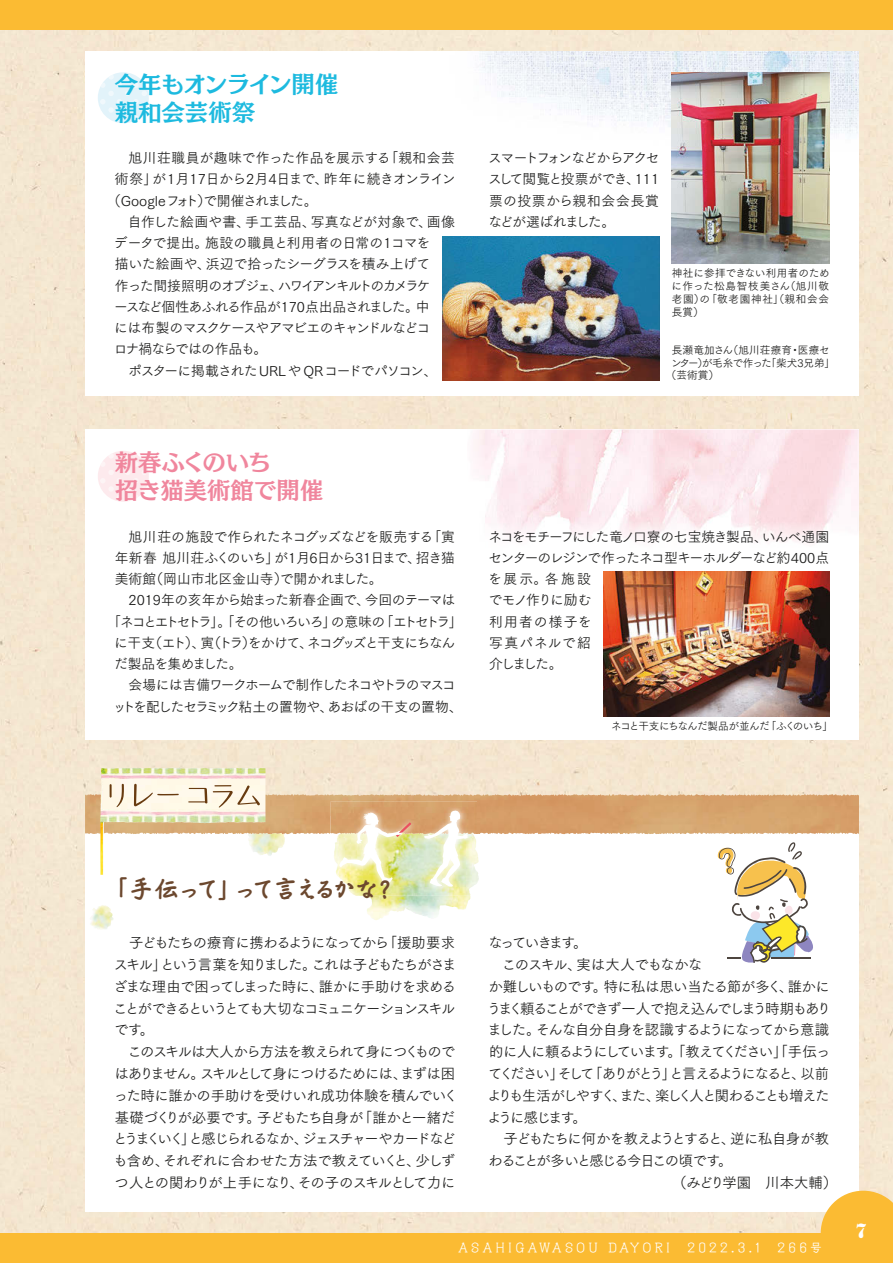
<style>
.page{position:relative;width:893px;height:1263px;background:#fff}
.page>*{position:absolute;margin:0;border:0;box-sizing:border-box;transform-origin:0 0}
.t1{font:24.45px "Kafu Marker Std B";letter-spacing:-.13em;color:#6c482e}
.t2{font:23.4px/27.6px "Mode Min A Large Pro B";color:#f0869d}
.t3{font:23.4px/27.6px "Mode Min A Large Pro B";letter-spacing:-.01em;color:#1dbadf}
.t4{font:19.2px "Stencil Std";color:#fff}
.t5{font:14.4px/21.8px "Tsuku Go Pro R";letter-spacing:-.07em;color:#1c1c1b}
.t6{font:14.4px/21.8px "Tsuku Go Pro R";letter-spacing:-.095em;color:#1c1c1b;text-align:justify}
.t7{font:14.4px "Tsuku Go Pro R";letter-spacing:-.17em;color:#1c1c1b}
.t8{font:14.4px "Tsuku Go Pro R";letter-spacing:-.125em;color:#1c1c1b}
.t9{font:14.4px "Tsuku Go Pro R";letter-spacing:-.035em;color:#1c1c1b}
.t10{font:14.4px "Tsuku Go Pro R";letter-spacing:-.06em;color:#1c1c1b}
.t11{font:14.4px "Tsuku Go Pro R";letter-spacing:-.12em;color:#1c1c1b}
.t12{font:14.4px "Tsuku Go Pro R";letter-spacing:-.145em;color:#1c1c1b}
.t13{font:14.4px "Tsuku Go Pro R";letter-spacing:-.045em;color:#1c1c1b}
.t14{font:14.4px "Tsuku Go Pro R";color:#1c1c1b}
.t15{font:13.8px/21.3px "Tsuku Go Pro R";letter-spacing:-.05em;color:#1c1c1b;text-align:justify}
.t16{font:13.8px "Tsuku Go Pro R";letter-spacing:-.15em;color:#1c1c1b}
.t17{font:13.8px "Tsuku Go Pro R";letter-spacing:-.115em;color:#1c1c1b}
.t18{font:13.8px "Tsuku Go Pro R";letter-spacing:-.015em;color:#1c1c1b}
.t19{font:13.8px "Tsuku Go Pro R";letter-spacing:-.03em;color:#1c1c1b}
.t20{font:13.8px "Tsuku Go Pro R";letter-spacing:-.135em;color:#1c1c1b}
.t21{font:13.8px "Tsuku Go Pro R";letter-spacing:-.11em;color:#1c1c1b}
.t22{font:13.8px "Tsuku Go Pro R";letter-spacing:.015em;color:#1c1c1b}
.t23{font:13.8px "Tsuku Go Pro R";letter-spacing:-.09em;color:#1c1c1b}
.t24{font:13.8px "Tsuku Go Pro R";letter-spacing:-.07em;color:#1c1c1b}
.t25{font:13.8px "Tsuku Go Pro R";letter-spacing:.03em;color:#1c1c1b}
.t26{font:13.8px "Tsuku Go Pro R";letter-spacing:.005em;color:#1c1c1b}
.t27{font:13.8px "Tsuku Go Pro R";letter-spacing:-.02em;color:#1c1c1b}
.t28{font:13.8px "Tsuku Go Pro R";letter-spacing:-.01em;color:#1c1c1b}
.t29{font:11.7px "New Cinema A Std D";letter-spacing:.275em;color:#fff}
.t30{font:10.65px/12.8px "Tsuku Go Pro R";color:#1c1c1b;text-align:justify}
.t31{font:10.65px "Tsuku Go Pro R";letter-spacing:-.07em;color:#1c1c1b}
.t32{font:10.65px "Tsuku Go Pro R";letter-spacing:-.035em;color:#1c1c1b}
</style>
<div class="page">
<img style="left:0;top:30px;width:893px;height:1203px">
<div style="left:85px;top:51px;width:774px;height:344px;background:#fff"></div>
<img style="left:480px;top:51px;width:379px;height:134px">
<img style="left:98px;top:72px;width:51px;height:51px">
<div style="left:85px;top:816px;width:774px;height:396px;background:#fff"></div>
<svg style="left:234px;top:821px;width:625px;height:36px"></svg>
<img style="left:248px;top:833px;width:16px;height:22px">
<img style="left:364px;top:852px;width:115px;height:66px">
<img style="left:85px;top:794px;width:15px;height:40px">
<img style="left:100px;top:768px;width:134px;height:107px">
<svg style="left:110px;top:784px;width:14px;height:23px"></svg>
<svg style="left:134px;top:784px;width:45px;height:22px"></svg>
<svg style="left:188px;top:788px;width:19px;height:15px"></svg>
<svg style="left:213px;top:785px;width:47px;height:22px"></svg>
<img style="left:330px;top:833px;width:147px;height:63px">
<img style="left:337px;top:834px;width:87px;height:5px">
<img style="left:330px;top:801px;width:108px;height:33px">
<svg style="left:424px;top:810px;width:44px;height:77px"></svg>
<svg style="left:339px;top:812px;width:72px;height:73px"></svg>
<img style="left:91px;top:905px;width:11px;height:19px">
<div style="left:85px;top:429px;width:774px;height:311px;background:#fff"></div>
<img style="left:475px;top:429px;width:384px;height:112px">
<img style="left:98px;top:451px;width:51px;height:51px">
<img style="left:604px;top:572px;width:225px;height:144px">
<img style="left:672px;top:72px;width:157px;height:192px">
<img style="left:442px;top:236px;width:217px;height:145px">
<svg style="left:718px;top:842px;width:95px;height:121px"></svg>
<div style="left:0;top:1233px;width:893px;height:30px;background:#fbbb33"></div>
<svg style="left:821px;top:1191px;width:72px;height:42px;background:#fbc450"></svg>
<div style="left:0;top:0;width:893px;height:30px;background:#fbbb33"></div>
<h2 class="t3" style="left:115px;top:68px;width:225px">今年もオンライン開催親和会芸術祭</h2>
<p class="t25" style="left:129px;top:147px;width:328px">旭川荘職員が趣味で作った作品を展示する「親和会芸</p>
<p class="t18" style="left:115px;top:168px;width:342px">術祭」が1月17日から2月4日まで、昨年に続きオンライン</p>
<p class="t28" style="left:107px;top:189px;width:212px">（Googleフォト）で開催されました。</p>
<p class="t22" style="left:128px;top:210px;width:329px">自作した絵画や書、手工芸品、写真などが対象で、画像</p>
<p class="t26" style="left:114px;top:232px;width:318px">データで提出。施設の職員と利用者の日常の1コマを</p>
<p class="t27" style="left:115px;top:253px;width:317px">描いた絵画や、浜辺で拾ったシーグラスを積み上げて</p>
<p class="t20" style="left:115px;top:274px;width:317px">作った間接照明のオブジェ、ハワイアンキルトのカメラケ</p>
<p class="t15" style="left:114px;top:295px;width:317px">ースなど個性あふれる作品が170点出品されました。中</p>
<p class="t23" style="left:114px;top:317px;width:318px">には布製のマスクケースやアマビエのキャンドルなどコ</p>
<p class="t15" style="left:114px;top:337px;width:155px">ロナ禍ならではの作品も。</p>
<p class="t24" style="left:128px;top:359px;width:311px">ポスターに掲載された URL や QRコードでパソコン、</p>
<h2 class="t2" style="left:115px;top:447px;width:210px">新春ふくのいち　<br>招き猫美術館で開催</h2>
<p class="t15" style="left:115px;top:524px;width:342px;text-indent:14px">旭川荘の施設で作られたネコグッズなどを販売する「寅年新春旭川荘ふくのいち」が1月6日から31日まで、招き猫美術館（岡山市北区金山寺）で開かれました。</p>
<p class="t19" style="left:129px;top:589px;width:328px">2019年の亥年から始まった新春企画で、今回のテーマは</p>
<p class="t16" style="left:107px;top:610px;width:357px">「ネコとエトセトラ」。「その他いろいろ」の意味の「エトセトラ」</p>
<p class="t17" style="left:114px;top:631px;width:342px">に干支（エト）、寅（トラ）をかけて、ネコグッズと干支にちなん</p>
<p class="t15" style="left:114px;top:652px;width:130px">だ製品を集めました。</p>
<p class="t21" style="left:129px;top:674px;width:329px">会場には吉備ワークホームで制作したネコやトラのマスコ</p>
<p class="t15" style="left:113px;top:694px;width:351px">ットを配したセラミック粘土の置物や、あおばの干支の置物、</p>
<p class="t15" style="left:488px;top:146px;width:173px">スマートフォンなどからアクセスして閲覧と投票ができ、111票の投票から親和会会長賞などが選ばれました。</p>
<p class="t30" style="left:671px;top:266px;width:160px">神社に参拝できない利用者のために作った松島智枝美さん（旭川敬老園）の「敬老園神社」（親和会会長賞）</p>
<p class="t30" style="left:672px;top:342px;width:159px">長瀬竜加さん（旭川荘療育・医療セ</p>
<p class="t32" style="left:671px;top:354px;width:166px">ンター）が毛糸で作った「柴犬3兄弟」</p>
<p class="t30" style="left:666px;top:368px;width:55px">（芸術賞）</p>
<p class="t15" style="left:488px;top:524px;width:343px;text-align:left">ネコをモチーフにした竜ノ口寮の七宝焼き製品、いんべ通園センターのレジンで作ったネコ型キーホルダーなど約400点を展示。各施設<br>でモノ作りに励む<br>利用者の様子を<br>写真パネルで紹<br>介しました。</p>
<p class="t31" style="left:611px;top:717px;width:223px">ネコと干支にちなんだ製品が並んだ「ふくのいち」</p>
<h1 class="t1" style="left:104px;top:868px;width:295px">「手伝って」って言えるかな？</h1>
<p class="t6" style="left:113px;top:930px;width:345px;text-indent:16px">子どもたちの療育に携わるようになってから「援助要求スキル」という言葉を知りました。これは子どもたちがさまざまな理由で困ってしまった時に、誰かに手助けを求めることができるというとても大切なコミュニケーションスキルです。</p>
<p class="t5" style="left:113px;top:1039px;width:346px;text-indent:14px">このスキルは大人から方法を教えられて身につくものではありません。スキルとして身につけるためには、まずは困った時に誰かの手助けを受けいれ成功体験を積んでいく基礎づくりが必要です。子どもたち自身が「誰かと一緒だとうまくいく」と感じられるなか、ジェスチャーやカードなども含め、それぞれに合わせた方法で教えていくと、少しずつ人との関わりが上手になり、その子のスキルとして力に</p>
<p class="t12" style="left:488px;top:931px;width:101px">なっていきます。</p>
<p class="t13" style="left:502px;top:953px;width:202px">このスキル、実は大人でもなかな</p>
<p class="t9" style="left:489px;top:974px;width:343px">か難しいものです。特に私は思い当たる節が多く、誰かに</p>
<p class="t6" style="left:487px;top:996px;width:346px">うまく頼ることができず一人で抱え込んでしまう時期もあり</p>
<p class="t5" style="left:487px;top:1017px;width:343px">ました。そんな自分自身を認識するようになってから意識</p>
<p class="t6" style="left:489px;top:1039px;width:343px">的に人に頼るようにしています。「教えてください」「手伝っ</p>
<p class="t7" style="left:488px;top:1062px;width:342px">てください」そして「ありがとう」と言えるようになると、以前</p>
<p class="t8" style="left:487px;top:1083px;width:344px">よりも生活がしやすく、また、楽しく人と関わることも増えた</p>
<p class="t12" style="left:487px;top:1105px;width:101px">ように感じます。</p>
<p class="t10" style="left:503px;top:1127px;width:327px">子どもたちに何かを教えようとすると、逆に私自身が教</p>
<p class="t11" style="left:489px;top:1149px;width:245px">わることが多いと感じる今日この頃です。</p>
<p class="t14" style="left:672px;top:1171px;width:166px">（みどり学園　川本大輔）</p>
<p class="t29" style="left:458px;top:1239px;width:213px">ASAHIGAWASOU DAYORI</p>
<p class="t29" style="left:687px;top:1239px;width:74px">2022.3.1</p>
<p class="t29" style="left:777px;top:1239px;width:46px">266号</p>
<h3 class="t4" style="left:855px;top:1219px;width:14px">7</h3>
</div>
